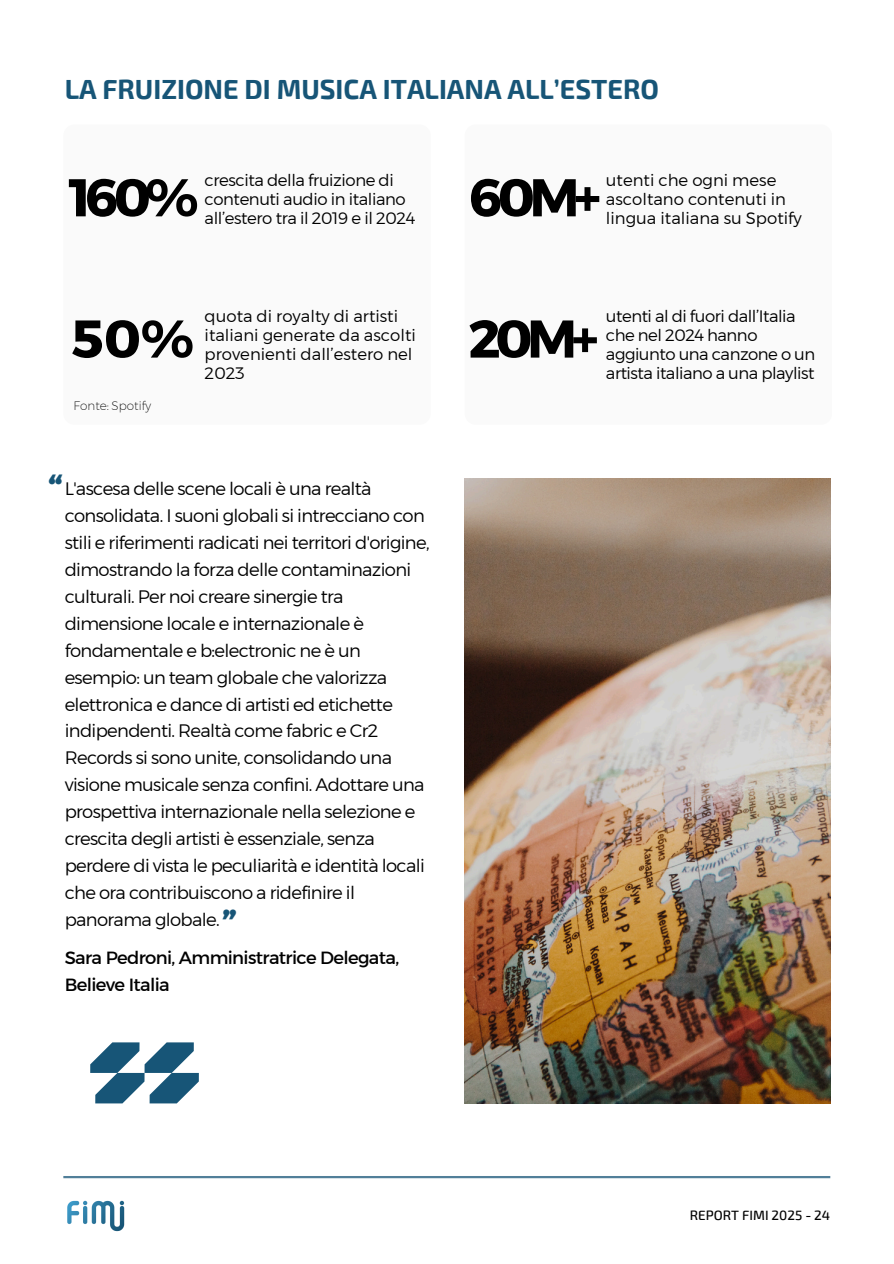
<style>
.page{position:relative;width:894px;height:1264px;background:#fff}
.page>*{position:absolute;margin:0;border:0;box-sizing:border-box;transform-origin:0 0}
.t1{font:52.95px "Kief Montaser Bold";letter-spacing:-.1em;color:#000}
.t2{font:30px "Kief Montaser Black";color:#175577}
.t3{font:700 27px "Exo 2";color:#175577}
.t4{font:18px/26.8px "Kief Montaser Light";letter-spacing:-.035em;color:#000}
.t5{font:18px/26.8px "Kief Montaser Regular";letter-spacing:-.035em;color:#000}
.t6{font:16.5px/19.2px "Kief Montaser Light";letter-spacing:-.025em;color:#000}
.t7{font:16.5px/19.2px "Kief Montaser Light";color:#000}
.t8{font:500 13.5px "Exo 2";color:#000}
.t9{font:300 12px "Kief Montaser Extra";color:#000}
</style>
<div class="page">
<img style="left:464px;top:479px;width:366px;height:624px">
<svg style="left:90px;top:1042px;width:109px;height:61px"></svg>
<hr style="left:63px;top:1175px;width:767px;height:3px;background:#175577">
<div style="left:63px;top:124px;width:367px;height:301px;background:#fafafa;border-radius:11px"></div>
<div style="left:464px;top:124px;width:367px;height:301px;background:#fafafa;border-radius:11px"></div>
<img style="left:67px;top:1200px;width:58px;height:32px">
<h2 class="t3" style="left:65px;top:72px;width:595px">LA FRUIZIONE DI MUSICA ITALIANA ALL’ESTERO</h2>
<h1 class="t1" style="left:70px;top:165px;width:130px">160%</h1>
<p class="t6" style="left:204px;top:170px;width:212px">crescita della fruizione di contenuti audio in italiano all’estero tra il 2019 e il 2024</p>
<h3 class="t1" style="left:71px;top:306px;width:124px">50%</h3>
<h1 class="t7" style="left:204px;top:306px;width:213px">quota di royalty di artisti italiani generate da ascolti provenienti dall’estero nel<br>2023</h1>
<p class="t9" style="left:74px;top:398px;width:79px">Fonte: Spotify</p>
<p class="t2" style="left:49px;top:467px;width:16px">“</p>
<h1 class="t4" style="left:65px;top:475px;width:366px">L'ascesa delle scene locali è una realtà consolidata. I suoni globali si intrecciano con stili e riferimenti radicati nei territori d'origine, dimostrando la forza delle contaminazioni culturali. Per noi creare sinergie tra dimensione locale e internazionale è fondamentale e b:electronic ne è un esempio: un team globale che valorizza elettronica e dance di artisti ed etichette indipendenti. Realtà come fabric e Cr2<br>Records si sono unite, consolidando una visione musicale senza confini. Adottare una prospettiva internazionale nella selezione e crescita degli artisti è essenziale, senza perdere di vista le peculiarità e identità locali che ora contribuiscono a ridefinire il panorama globale.</h1>
<h3 class="t5" style="left:65px;top:943px;width:336px">Sara Pedroni, Amministratrice Delegata,<br>Believe Italia</h3>
<p class="t2" style="left:222px;top:902px;width:16px">”</p>
<h3 class="t1" style="left:469px;top:165px;width:133px">60M+</h3>
<h1 class="t7" style="left:605px;top:170px;width:197px">utenti che ogni mese ascoltano contenuti in lingua italiana su Spotify</h1>
<h3 class="t1" style="left:468px;top:306px;width:131px">20M+</h3>
<p class="t6" style="left:605px;top:306px;width:211px">utenti al di fuori dall’Italia che nel 2024 hanno aggiunto una canzone o un artista italiano a una playlist</p>
<h3 class="t8" style="left:689px;top:1206px;width:142px">REPORT FIMI 2025 - 24</h3>
</div>
